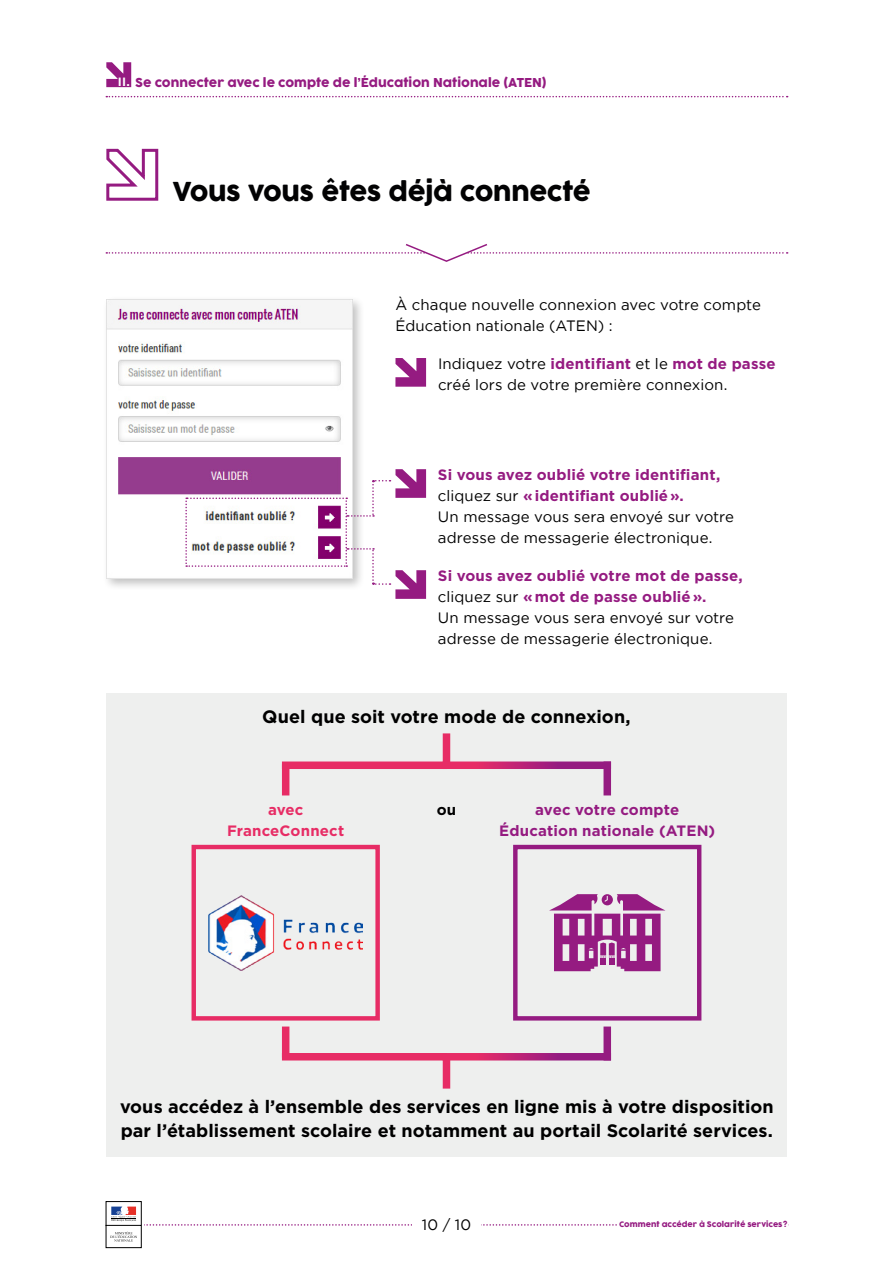
<style>
.page{position:relative;width:893px;height:1263px;background:#fff}
.page>*{position:absolute;margin:0;border:0;box-sizing:border-box;transform-origin:0 0}
.t1{font:25.5px "COCOGOOSE";letter-spacing:-.02em;color:#020203}
.t2{font:700 18px/24px "Gotham";letter-spacing:.005em;color:#000}
.t3{font:15px/21px "Gotham";letter-spacing:.01em;color:#000}
.t4{font:700 15px/21px "Gotham";letter-spacing:.01em;color:#951b81;text-align:center}
.t5{font:700 15px/21px "Gotham";letter-spacing:.01em;color:#e72c65;text-align:center}
.t6{font:700 15px "Gotham";color:#000}
.t7{font:12px "COCOGOOSE";color:#951b81}
.t8{font:7.5px "COCOGOOSE";color:#951b81}
.s1{font-family:"Gotham";font-weight:700;color:#fff}
.s2{font-weight:700;color:#951b81}
</style>
<div class="page">
<svg style="left:105px;top:1201px;width:37px;height:47px"></svg>
<div style="left:106px;top:1201px;width:35px;height:24px;background:#fff"></div>
<div style="left:106px;top:1201px;width:35px;height:25px;border:1px solid #000"></div>
<div style="left:106px;top:1225px;width:35px;height:22px;background:#fff"></div>
<div style="left:106px;top:1225px;width:35px;height:23px;border:1px solid #000"></div>
<svg style="left:106px;top:1206px;width:511px;height:35px"></svg>
<div style="left:106px;top:693px;width:681px;height:464px;background:#eeefee"></div>
<svg style="left:106px;top:148px;width:53px;height:53px"></svg>
<svg style="left:395px;top:358px;width:31px;height:29px"></svg>
<div style="left:103px;top:296px;width:262px;height:295px;background:#000;opacity:.25"></div>
<img style="left:106px;top:299px;width:247px;height:279px">
<svg style="left:106px;top:244px;width:682px;height:18px"></svg>
<svg style="left:185px;top:469px;width:241px;height:130px"></svg>
<svg style="left:191px;top:844px;width:189px;height:177px"></svg>
<svg style="left:513px;top:844px;width:189px;height:177px"></svg>
<div style="left:443px;top:733px;width:7px;height:32px;background:#e72c65"></div>
<div style="left:282px;top:764px;width:7px;height:31px;background:#e72c65"></div>
<div style="left:603px;top:761px;width:8px;height:34px;background:#951b81"></div>
<div style="left:282px;top:761px;width:165px;height:8px;background:#e72c65"></div>
<svg style="left:447px;top:761px;width:164px;height:8px"></svg>
<div style="left:443px;top:1057px;width:7px;height:31px;background:#e72c65"></div>
<div style="left:282px;top:1026px;width:7px;height:31px;background:#e72c65"></div>
<div style="left:603px;top:1026px;width:8px;height:34px;background:#951b81"></div>
<div style="left:282px;top:1053px;width:165px;height:7px;background:#e72c65"></div>
<svg style="left:447px;top:1053px;width:156px;height:7px"></svg>
<svg style="left:106px;top:62px;width:25px;height:25px"></svg>
<svg style="left:106px;top:96px;width:682px;height:1px"></svg>
<p class="t7" style="left:118px;top:74px;width:430px"><span class="s1">II.</span> Se connecter avec le compte de l’Éducation Nationale (ATEN)</p>
<h1 class="t1" style="left:173px;top:172px;width:420px">Vous vous êtes déjà connecté</h1>
<p class="t3" style="left:395px;top:293px;width:367px">À chaque nouvelle connexion avec votre compte<br>Éducation nationale (ATEN) :</p>
<p class="t3" style="left:438px;top:352px;width:339px">Indiquez votre <span class="s2">identifiant</span> et le <span class="s2">mot de passe </span>créé lors de votre première connexion.</p>
<p class="t3" style="left:438px;top:464px;width:298px"><span class="s2">Si vous avez oublié votre identifiant, </span>cliquez sur <span class="s2">«identifiant oublié».<br></span>Un message vous sera envoyé sur votre adresse de messagerie électronique.</p>
<p class="t3" style="left:438px;top:565px;width:306px"><span class="s2">Si vous avez oublié votre mot de passe, </span>cliquez sur <span class="s2">«mot de passe oublié».<br></span>Un message vous sera envoyé sur votre adresse de messagerie électronique.</p>
<p class="t2" style="left:262px;top:704px;width:370px">Quel que soit votre mode de connexion,</p>
<p class="t5" style="left:227px;top:798px;width:119px">avec<br>FranceConnect</p>
<p class="t6" style="left:437px;top:800px;width:21px">ou</p>
<p class="t4" style="left:499px;top:798px;width:217px">avec votre compte<br>Éducation nationale (ATEN)</p>
<p class="t2" style="left:120px;top:1095px;width:655px">vous accédez à l’ensemble des services en ligne mis à votre disposition par l’établissement scolaire et notamment au portail Scolarité services.</p>
<p class="t3" style="left:422px;top:1214px;width:51px">10 / 10</p>
<p class="t8" style="left:619px;top:1218px;width:170px">Comment accéder à Scolarité services?</p>
</div>
